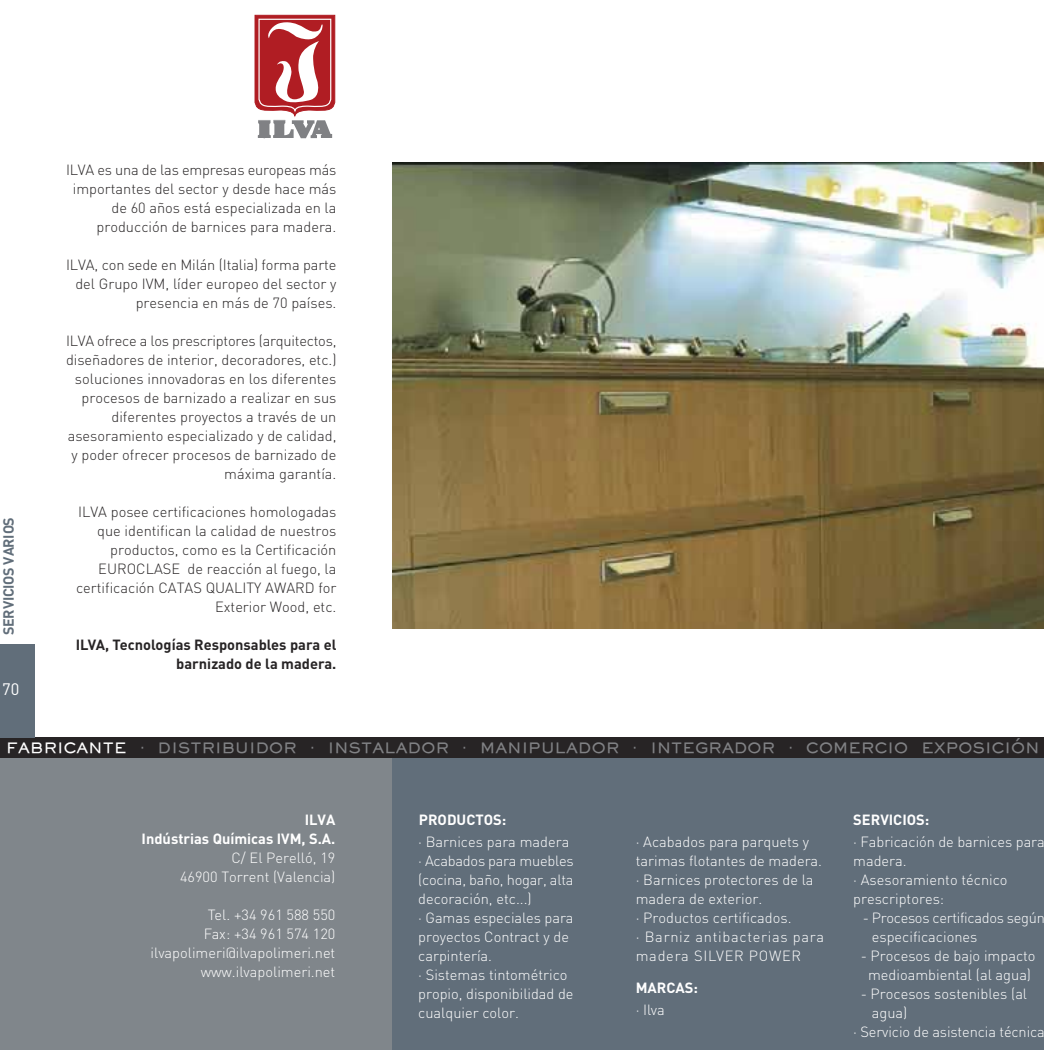
<style>
.page{position:relative;width:1044px;height:1050px;background:#fff}
.page>*{position:absolute;margin:0;border:0;box-sizing:border-box;transform-origin:0 0}
.t1{font:700 16.4px "Eyeglass";letter-spacing:.045em;color:#808184}
.t2{font:16.4px "DIN";color:#fff}
.t3{font:300 14.6px/19px "DIN";color:#272425;text-align:right}
.t4{font:300 14.6px/19px "DIN";color:#fff}
.t5{font:700 14.6px/19px "DIN";color:#fff;text-align:right}
.t6{font:700 14.6px/19px "DIN";color:#272425;text-align:right}
.t7{font:300 14.6px/19px "DIN";letter-spacing:-.02em;color:#fff}
.t8{font:700 14.6px "DIN";letter-spacing:-.02em;color:#616e7a}
.s1{color:#fff}
</style>
<div class="page">
<div style="left:392px;top:757px;width:651px;height:292px;background:#616e7a"></div>
<div style="left:0;top:757px;width:392px;height:292px;background:#80868b"></div>
<div style="left:0;top:737px;width:1043px;height:20px;background:#272425"></div>
<svg style="left:254px;top:15px;width:81px;height:123px"></svg>
<img style="left:392px;top:162px;width:651px;height:466px">
<div style="left:0;top:643px;width:35px;height:94px;background:#616e7a"></div>
<p class="t8" style="left:3px;top:635px;width:119px;rotate:-90deg">SERVICIOS VARIOS</p>
<p class="t2" style="left:2px;top:682px;width:18px">70</p>
<p class="t3" style="left:66px;top:161px;width:272px">ILVA es una de las empresas europeas más importantes del sector y desde hace más de 60 años está especializada en la producción de barnices para madera.</p>
<p class="t3" style="left:66px;top:256px;width:272px">ILVA, con sede en Milán (Italia) forma parte del Grupo IVM, líder europeo del sector y presencia en más de 70 países.</p>
<p class="t3" style="left:66px;top:332px;width:272px">ILVA ofrece a los prescriptores (arquitectos, diseñadores de interior, decoradores, etc.) soluciones innovadoras en los diferentes procesos de barnizado a realizar en sus diferentes proyectos a través de un asesoramiento especializado y de calidad, y poder ofrecer procesos de barnizado de máxima garantía.</p>
<p class="t3" style="left:76px;top:503px;width:262px">ILVA posee certificaciones homologadas que identifican la calidad de nuestros productos, como es la Certificación EUROCLASE de reacción al fuego, la certificación CATAS QUALITY AWARD for Exterior Wood, etc.</p>
<p class="t6" style="left:76px;top:635px;width:262px">ILVA, Tecnologías Responsables para el barnizado de la madera.</p>
<p class="t1" style="left:6px;top:737px;width:1033px"><span class="s1">FABRICANTE</span> · DISTRIBUIDOR · INSTALADOR · MANIPULADOR · INTEGRADOR · COMERCIO EXPOSICIÓN</p>
<p class="t5" style="left:141px;top:811px;width:195px">ILVA<br>Indústrias Químicas IVM, S.A.</p>
<p class="t4" style="left:180px;top:849px;width:157px;text-align:right">C/ El Perelló, 19<br>46900 Torrent (Valencia)</p>
<p class="t4" style="left:150px;top:906px;width:186px;text-align:right">Tel. +34 961 588 550<br>Fax: +34 961 574 120 ilvapolimeri@ilvapolimeri.net www.ilvapolimeri.net</p>
<p class="t5" style="left:418px;top:811px;width:89px">PRODUCTOS:</p>
<p class="t4" style="left:418px;top:834px;width:157px">· Barnices para madera · Acabados para muebles (cocina, baño, hogar, alta decoración, etc...)<br>· Gamas especiales para proyectos Contract y de carpintería.<br>· Sistemas tintométrico propio, disponibilidad de cualquier color.</p>
<p class="t4" style="left:635px;top:834px;width:190px">· Acabados para parquets y tarimas flotantes de madera. · Barnices protectores de la madera de exterior.<br>· Productos certificados.<br>· Barniz antibacterias para madera SILVER POWER</p>
<p class="t5" style="left:635px;top:978px;width:64px">MARCAS:</p>
<p class="t4" style="left:635px;top:1001px;width:30px">· Ilva</p>
<p class="t5" style="left:853px;top:811px;width:78px">SERVICIOS:</p>
<p class="t4" style="left:852px;top:834px;width:193px">· Fabricación de barnices para madera.<br>· Asesoramiento técnico prescriptores:</p>
<p class="t7" style="left:871px;top:909px;width:174px;text-indent:-9px">- Procesos certificados según especificaciones</p>
<p class="t4" style="left:860px;top:947px;width:176px;text-align:center">- Procesos de bajo impacto medioambiental (al agua)</p>
<p class="t4" style="left:860px;top:985px;width:168px">- Procesos sostenibles (al</p>
<p class="t4" style="left:871px;top:1004px;width:37px">agua)</p>
<p class="t4" style="left:852px;top:1023px;width:193px">· Servicio de asistencia técnica</p>
</div>
